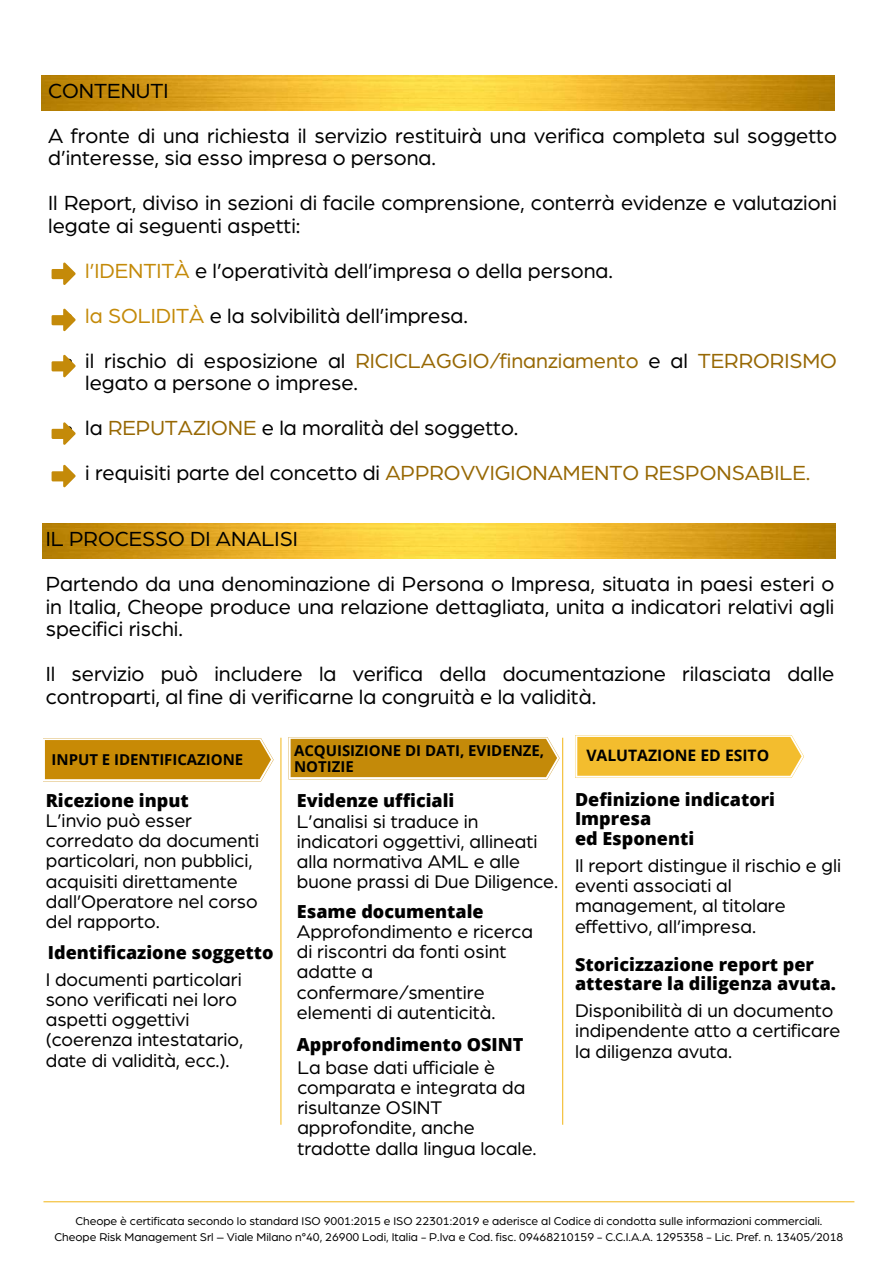
<style>
.page{position:relative;width:893px;height:1264px;background:#fff}
.page>*{position:absolute;margin:0;border:0;box-sizing:border-box;transform-origin:0 0}
.t1{font:21.75px/45px "Arboria";color:#000}
.t2{font:19.5px/20.2px "Arboria";color:#000}
.t3{font:800 18px/19.2px "Open Sans";color:#000}
.t4{font:700 15.75px "Open Sans";color:#000}
.t5{font:700 15px/15.8px "Open Sans";color:#000}
.t6{font:12px/16px "Arboria";color:#000;text-align:center}
.s1{color:#c48a09}
.s2{color:#976804}
</style>
<div class="page">
<img style="left:43px;top:523px;width:792px;height:35px">
<svg style="left:43px;top:738px;width:230px;height:43px;background:#ce9722"></svg>
<svg style="left:288px;top:737px;width:271px;height:42px;background:#ca9724"></svg>
<svg style="left:575px;top:735px;width:229px;height:43px;background:#f4c447"></svg>
<hr style="left:280px;top:737px;width:1px;height:387px;background:#f3bd2e">
<hr style="left:562px;top:737px;width:1px;height:387px;background:#f3bd2e">
<hr style="left:43px;top:1201px;width:811px;height:1px;background:#f3bd2e">
<img style="left:42px;top:75px;width:792px;height:35px">
<svg style="left:52px;top:262px;width:23px;height:23px"></svg>
<svg style="left:52px;top:309px;width:23px;height:22px"></svg>
<svg style="left:52px;top:355px;width:23px;height:22px"></svg>
<svg style="left:52px;top:422px;width:23px;height:23px"></svg>
<svg style="left:52px;top:465px;width:23px;height:22px"></svg>
<p class="t1" style="left:48px;top:69px;width:790px">CONTENUTI<br>A fronte di una richiesta il servizio restituirà una verifica completa sul soggetto</p>
<p class="t1" style="left:48px;top:136px;width:790px">d’interesse, sia esso impresa o persona.<br>Il Report, diviso in sezioni di facile comprensione, conterrà evidenze e valutazioni</p>
<p class="t1" style="left:85px;top:204px;width:753px;text-indent:-37px">legate ai seguenti aspetti:<br><span class="s1">l’IDENTITÀ</span> e l’operatività dell’impresa o della persona.<br><span class="s1">la SOLIDITÀ</span> e la solvibilità dell’impresa.<br>il rischio di esposizione al <span class="s2">RICICLAGGIO/finanziamento</span> e al <span class="s2">TERRORISMO</span></p>
<p class="t1" style="left:85px;top:361px;width:726px">legato a persone o imprese.<br>la <span class="s2">REPUTAZIONE</span> e la moralità del soggetto.<br>i requisiti parte del concetto di <span class="s2">APPROVVIGIONAMENTO RESPONSABILE.</span></p>
<p class="t1" style="left:46px;top:517px;width:790px">IL PROCESSO DI ANALISI<br>Partendo da una denominazione di Persona o Impresa, situata in paesi esteri o</p>
<p class="t1" style="left:46px;top:596px;width:790px;line-height:22.5px">in Italia, Cheope produce una relazione dettagliata, unita a indicatori relativi agli specifici rischi.</p>
<p class="t1" style="left:46px;top:663px;width:790px;line-height:22.5px">Il servizio può includere la verifica della documentazione rilasciata dalle controparti, al fine di verificarne la congruità e la validità.</p>
<p class="t5" style="left:52px;top:751px;width:193px">INPUT E IDENTIFICAZIONE</p>
<p class="t5" style="left:294px;top:742px;width:252px">ACQUISIZIONE DI DATI, EVIDENZE,<br>NOTIZIE</p>
<p class="t4" style="left:586px;top:744px;width:184px">VALUTAZIONE ED ESITO</p>
<p class="t3" style="left:46px;top:790px;width:144px">Ricezione input</p>
<p class="t3" style="left:297px;top:790px;width:159px">Evidenze ufficiali</p>
<p class="t3" style="left:575px;top:789px;width:201px">Definizione indicatori<br>Impresa<br>ed Esponenti</p>
<p class="t2" style="left:46px;top:810px;width:215px">L’invio può esser corredato da documenti particolari, non pubblici, acquisiti direttamente dall’Operatore nel corso del rapporto.</p>
<p class="t2" style="left:297px;top:811px;width:263px">L’analisi si traduce in indicatori oggettivi, allineati alla normativa AML e alle buone prassi di Due Diligence.</p>
<p class="t2" style="left:297px;top:921px;width:238px">Approfondimento e ricerca di riscontri da fonti osint adatte a confermare/smentire elementi di autenticità.</p>
<p class="t2" style="left:575px;top:855px;width:268px">Il report distingue il rischio e gli eventi associati al management, al titolare effettivo, all’impresa.</p>
<p class="t3" style="left:297px;top:901px;width:188px">Esame documentale</p>
<p class="t3" style="left:48px;top:942px;width:227px">Identificazione soggetto</p>
<p class="t3" style="left:575px;top:954px;width:262px">Storicizzazione report per attestare la diligenza avuta.</p>
<p class="t2" style="left:46px;top:969px;width:199px">I documenti particolari sono verificati nei loro aspetti oggettivi (coerenza intestatario, date di validità, ecc.).</p>
<p class="t2" style="left:575px;top:1001px;width:267px">Disponibilità di un documento indipendente atto a certificare la diligenza avuta.</p>
<p class="t3" style="left:297px;top:1034px;width:228px">Approfondimento OSINT</p>
<p class="t2" style="left:297px;top:1057px;width:241px">La base dati ufficiale è comparata e integrata da risultanze OSINT approfondite, anche tradotte dalla lingua locale.</p>
<p class="t6" style="left:54px;top:1213px;width:790px">Cheope è certificata secondo lo standard ISO 9001:2015 e ISO 22301:2019 e aderisce al Codice di condotta sulle informazioni commerciali.<br>Cheope Risk Management Srl – Viale Milano n°40, 26900 Lodi, Italia - P.Iva e Cod. fisc. 09468210159 - C.C.I.A.A. 1295358 - Lic. Pref. n. 13405/2018</p>
</div>
